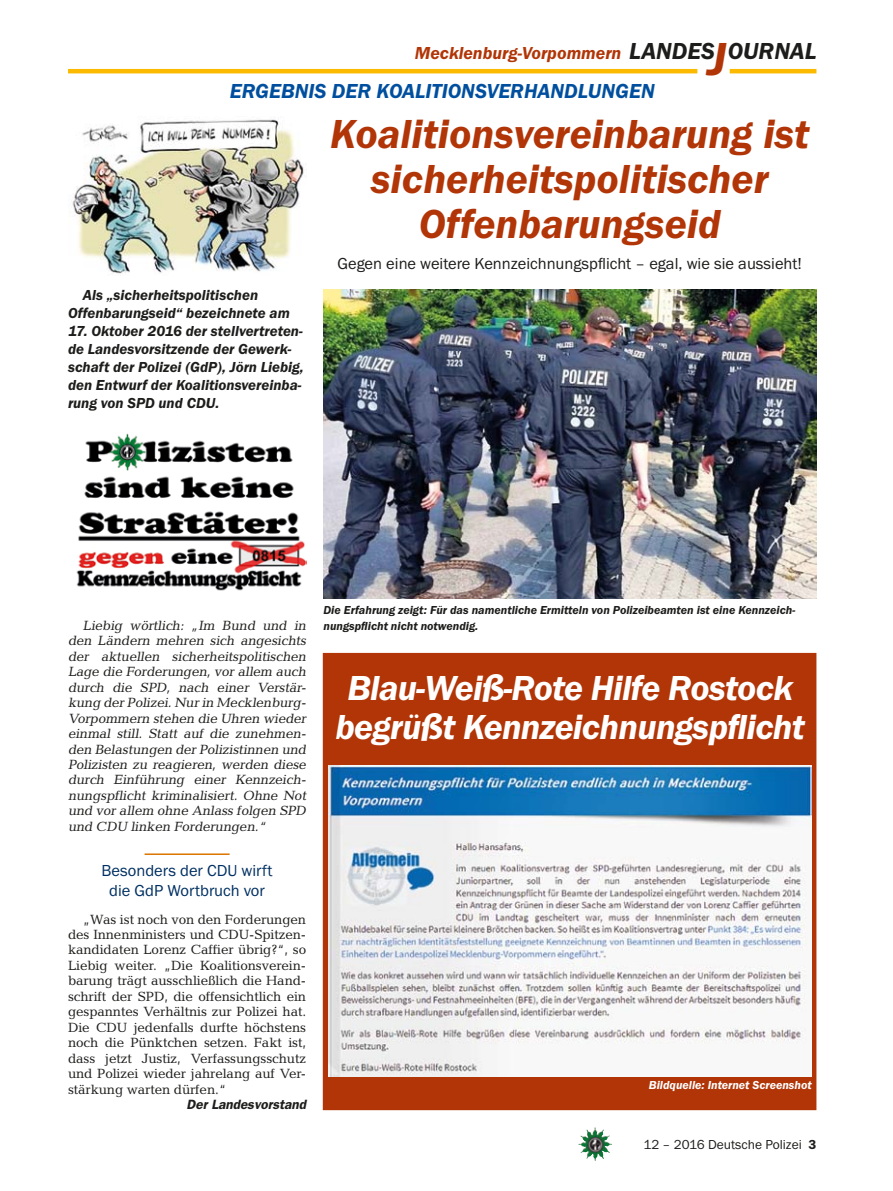
<style>
.page{position:relative;width:893px;height:1191px;background:#fff}
.page>*{position:absolute;margin:0;border:0;box-sizing:border-box;transform-origin:0 0}
._02__HEADLINE_3spalt{font:italic 600 42px/45px "Franklin Gothic Itc T";color:#b13507;text-align:center}
._03__HEADLINE_2spalt{font:italic 600 36px/39px "Franklin Gothic Itc T";letter-spacing:-.02em;color:#fff;text-align:center}
.t1{font:italic 600 24px "Franklin Gothic Itc T";color:#1d1d1b}
._01__RUBRIKENZEILE_o{font:italic 600 21px "Franklin Gothic Itc T";color:#004f9f}
.t2{font:italic 600 18px "Franklin Gothic Itc T";color:#b13507}
._07__AUTORENZEILE{font:16.5px "Franklin Gothic Itc T";color:#1d1d1b}
._20__ZÜ_C_1-zeilig{font:16.5px/19.5px "Franklin Gothic Itc T";color:#003063;text-align:center}
._08__VORSPANN{font:italic 600 15px/18px "Franklin Gothic Itc T";color:#1d1d1b}
._09__GRUNDTEXT___Blo{font:italic 13.5px/15.5px "Candida";color:#1d1d1b;text-align:justify}
._09__GRUNDTEXT___Blo-2{font:13.5px/15.5px "Candida";letter-spacing:-.01em;color:#1d1d1b;text-align:justify}
.t3{font:13.5px "Franklin Gothic Itc T";color:#1d1d1b}
._13__UNTERSCHRIFT_Ar{font:italic 600 13.5px "Franklin Gothic";color:#1d1d1b}
._12__BILDUNTERSCHRIF{font:italic 600 12px/15.5px "Franklin Gothic Itc T";color:#1d1d1b}
._12__BILDUNTERSCHRIF-2{font:italic 600 12px "Franklin Gothic Itc T";color:#fff}
.s1{font-size:48px;color:#b13507}
.s2{font-weight:600}
</style>
<div class="page">
<img style="left:578px;top:1127px;width:17px;height:25px">
<hr style="left:730px;top:69px;width:86px;height:4px;background:#fbba00">
<hr style="left:68px;top:69px;width:629px;height:4px;background:#fbba00">
<div style="left:323px;top:653px;width:493px;height:457px;background:#b13507"></div>
<img style="left:328px;top:765px;width:484px;height:311px">
<img style="left:72px;top:117px;width:233px;height:157px">
<hr style="left:145px;top:853px;width:85px;height:2px;background:#dd7500">
<img style="left:76px;top:433px;width:230px;height:158px">
<img style="left:323px;top:290px;width:494px;height:308px">
<p class="t1" style="left:629px;top:37px;width:189px">LANDES<span class="s1">J</span>OURNAL</p>
<p class="t2" style="left:415px;top:42px;width:208px">Mecklenburg-Vorpommern</p>
<p class="_01__RUBRIKENZEILE_o" style="left:230px;top:79px;width:426px">ERGEBNIS DER KOALITIONSVERHANDLUNGEN</p>
<p class="_08__VORSPANN" style="left:68px;top:285px;width:223px;text-indent:15px">Als „sicherheitspolitischen<br>Offenbarungseid“ bezeichnete am</p>
<p class="_08__VORSPANN" style="left:68px;top:321px;width:237px">17. Oktober 2016 der stellvertreten&shy;de Landesvorsitzende der Gewerk&shy;schaft der Polizei (GdP), Jörn Liebig, den Entwurf der Koalitionsvereinba&shy;rung von SPD und CDU.</p>
<p class="_02__HEADLINE_3spalt" style="left:330px;top:111px;width:481px">Koalitionsvereinbarung ist sicherheitspolitischer<br>Offenbarungseid</p>
<p class="_07__AUTORENZEILE" style="left:338px;top:254px;width:466px">Gegen eine weitere Kennzeichnungspflicht – egal, wie sie aussieht!</p>
<p class="_09__GRUNDTEXT___Blo" style="left:68px;top:617px;width:242px;text-indent:15px">Liebig wörtlich: „Im Bund und in den Ländern mehren sich angesichts der aktuellen sicherheitspolitischen Lage die Forderungen, vor allem auch durch die SPD, nach einer Verstär&shy;kung der Polizei.Nur in Mecklenburg-Vorpommern stehen die Uhren wieder einmal still. Statt auf die zunehmen&shy;den Belastungen der Polizistinnen und Polizisten zu reagieren, werden diese durch Einführung einer Kennzeich&shy;nungspflicht kriminalisiert. Ohne Not und vor allem ohne Anlass folgen SPD und CDU linken Forderungen.“</p>
<p class="_20__ZÜ_C_1-zeilig" style="left:102px;top:860px;width:172px">Besonders der CDU wirft die GdP Wortbruch vor</p>
<p class="_09__GRUNDTEXT___Blo-2" style="left:68px;top:911px;width:240px;text-indent:15px">„Was ist noch von den Forderungen des Innenministers und CDU-Spitzen&shy;kandidaten Lorenz Caffier übrig?“, so Liebig weiter. „Die Koalitionsverein&shy;barung trägt ausschließlich die Hand&shy;schrift der SPD, die offensichtlich ein gespanntes Verhältnis zur Polizei hat.<br>Die CDU jedenfalls durfte höchstens noch die Pünktchen setzen. Fakt ist, dass jetzt Justiz, Verfassungsschutz und Polizei wieder jahrelang auf Ver&shy;stärkung warten dürfen.“</p>
<p class="_13__UNTERSCHRIFT_Ar" style="left:187px;top:1096px;width:121px">Der Landesvorstand</p>
<p class="_12__BILDUNTERSCHRIF" style="left:323px;top:602px;width:473px">Die Erfahrung zeigt: Für das namentliche Ermitteln von Polizeibeamten ist eine Kennzeich&shy;nungspflicht nicht notwendig.</p>
<p class="_03__HEADLINE_2spalt" style="left:335px;top:668px;width:471px">Blau-Weiß-Rote Hilfe Rostock begrüßt Kennzeichnungspflicht</p>
<p class="_12__BILDUNTERSCHRIF-2" style="left:649px;top:1077px;width:164px">Bildquelle: Internet Screenshot</p>
<p class="t3" style="left:643px;top:1136px;width:175px">12 – 2016 Deutsche Polizei <span class="s2">3</span></p>
</div>
